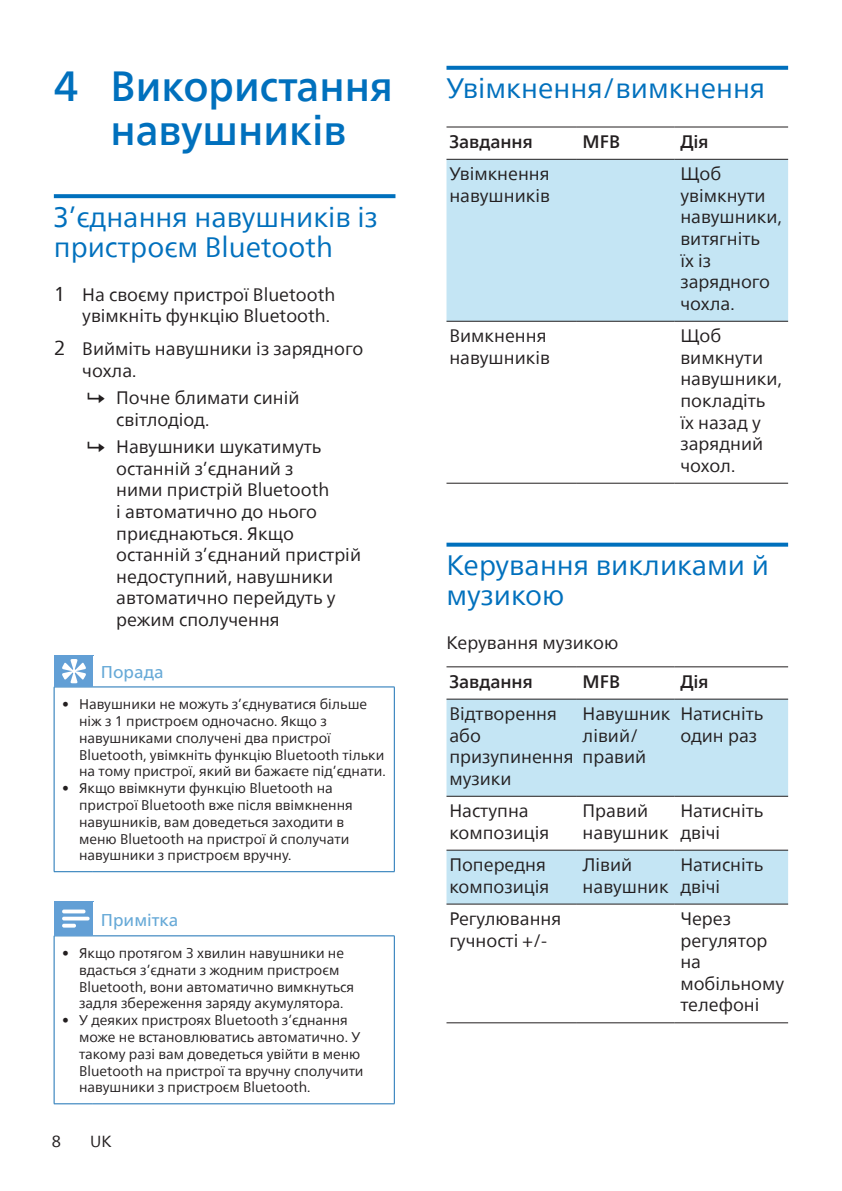
<style>
.page{position:relative;width:842px;height:1191px;background:#fff}
.page>*{position:absolute;margin:0;border:0;box-sizing:border-box;transform-origin:0 0}
.t1{font:500 42px/44px "Neue Frutiger World";color:#0070bd;text-align:center}
.heading2{font:28px/30px "Neue Frutiger World";color:#0070bd}
.Body_Text{font:18px/21.6px "Neue Frutiger World";color:#231f20}
.Body_Text-2{font:500 18px "Neue Frutiger World";color:#231f20}
.Body_Text__0{font:18px "Neue Frutiger World";color:#231f20}
.notes-caption-paragr{font:17px "Neue Frutiger World";color:#66a9d7}
.t2{font:16px "Neue Frutiger World";color:#231f20}
.t3{font:14px/16.8px "Neue Frutiger World";color:#231f20}
.s1{font-size:20px}
.s2{font-weight:300}
</style>
<div class="page">
<svg style="left:54px;top:194px;width:341px;height:4px"></svg>
<hr style="left:394px;top:687px;width:1px;height:184px;background:#1971b4">
<hr style="left:54px;top:687px;width:1px;height:184px;background:#1971b4">
<hr style="left:54px;top:871px;width:39px;height:1px;background:#1971b4">
<hr style="left:93px;top:871px;width:302px;height:1px;background:#1971b4">
<hr style="left:93px;top:686px;width:302px;height:1px;background:#1971b4">
<hr style="left:54px;top:686px;width:39px;height:1px;background:#1971b4">
<div style="left:54px;top:655px;width:39px;height:31px;background:#629fd5"></div>
<hr style="left:93px;top:656px;width:1px;height:30px;background:#629fd5">
<svg style="left:62px;top:659px;width:24px;height:24px"></svg>
<hr style="left:394px;top:936px;width:1px;height:167px;background:#1971b4">
<hr style="left:54px;top:936px;width:1px;height:167px;background:#1971b4">
<hr style="left:54px;top:1103px;width:39px;height:1px;background:#1971b4">
<hr style="left:93px;top:1103px;width:302px;height:1px;background:#1971b4">
<hr style="left:93px;top:935px;width:302px;height:1px;background:#1971b4">
<hr style="left:54px;top:935px;width:39px;height:1px;background:#1971b4">
<div style="left:54px;top:901px;width:39px;height:34px;background:#629fd5"></div>
<hr style="left:93px;top:901px;width:1px;height:34px;background:#629fd5">
<svg style="left:62px;top:909px;width:28px;height:18px"></svg>
<svg style="left:446px;top:66px;width:342px;height:4px"></svg>
<svg style="left:446px;top:542px;width:342px;height:4px"></svg>
<div style="left:446px;top:160px;width:342px;height:161px;background:#c4e5f4"></div>
<hr style="left:446px;top:126px;width:131px;height:1px;background:#231f20">
<hr style="left:577px;top:126px;width:98px;height:1px;background:#231f20">
<hr style="left:675px;top:126px;width:113px;height:1px;background:#231f20">
<hr style="left:446px;top:159px;width:131px;height:1px;background:#231f20">
<hr style="left:577px;top:159px;width:98px;height:1px;background:#231f20">
<hr style="left:675px;top:159px;width:113px;height:1px;background:#231f20">
<hr style="left:446px;top:321px;width:131px;height:1px;background:#231f20">
<hr style="left:577px;top:321px;width:98px;height:1px;background:#231f20">
<hr style="left:675px;top:321px;width:113px;height:1px;background:#231f20">
<hr style="left:446px;top:483px;width:131px;height:1px;background:#231f20">
<hr style="left:577px;top:483px;width:98px;height:1px;background:#231f20">
<hr style="left:675px;top:483px;width:113px;height:1px;background:#231f20">
<svg style="left:446px;top:699px;width:342px;height:204px;fill:#c4e5f4"></svg>
<svg style="left:446px;top:904px;width:342px;height:1px"></svg>
<hr style="left:446px;top:666px;width:131px;height:1px;background:#231f20">
<hr style="left:577px;top:666px;width:98px;height:1px;background:#231f20">
<hr style="left:675px;top:666px;width:113px;height:1px;background:#231f20">
<hr style="left:446px;top:698px;width:131px;height:1px;background:#231f20">
<hr style="left:577px;top:698px;width:98px;height:1px;background:#231f20">
<hr style="left:675px;top:698px;width:113px;height:1px;background:#231f20">
<hr style="left:446px;top:795px;width:131px;height:1px;background:#231f20">
<hr style="left:577px;top:795px;width:98px;height:1px;background:#231f20">
<hr style="left:675px;top:795px;width:113px;height:1px;background:#231f20">
<hr style="left:446px;top:849px;width:131px;height:1px;background:#231f20">
<hr style="left:577px;top:849px;width:98px;height:1px;background:#231f20">
<hr style="left:675px;top:849px;width:113px;height:1px;background:#231f20">
<hr style="left:446px;top:903px;width:131px;height:1px;background:#231f20">
<hr style="left:577px;top:903px;width:98px;height:1px;background:#231f20">
<hr style="left:675px;top:903px;width:113px;height:1px;background:#231f20">
<hr style="left:446px;top:1022px;width:131px;height:1px;background:#231f20">
<hr style="left:577px;top:1022px;width:98px;height:1px;background:#231f20">
<hr style="left:675px;top:1022px;width:113px;height:1px;background:#231f20">
<p class="t1" style="left:54px;top:65px;width:340px">4 Використання навушників</p>
<p class="heading2" style="left:54px;top:202px;width:325px">З’єднання навушників із пристроєм Bluetooth</p>
<p class="Body_Text" style="left:54px;top:284px;width:283px;text-align:right"><span class="s1">1</span> На своєму пристрої Bluetooth увімкніть функцію Bluetooth.</p>
<p class="Body_Text" style="left:82px;top:338px;width:283px;text-indent:-28px"><span class="s1">2</span> Вийміть навушники із зарядного чохла.</p>
<p class="Body_Text" style="left:116px;top:387px;width:185px">Почне блимати синій світлодіод.</p>
<p class="Body_Text" style="left:116px;top:436px;width:246px">Навушники шукатимуть останній з’єднаний з<br>ними пристрій Bluetooth<br>і автоматично до нього приєднаються. Якщо останній з’єднаний пристрій недоступний, навушники автоматично перейдуть у режим сполучення</p>
<p class="notes-caption-paragr" style="left:101px;top:659px;width:64px">Порада</p>
<p class="t3" style="left:79px;top:696px;width:308px;text-indent:-17px"><span class="s2">•</span> Навушники не можуть з’єднуватися більше ніж з 1 пристроєм одночасно. Якщо з навушниками сполучені два пристрої Bluetooth, увімкніть функцію Bluetooth тільки на тому пристрої, який ви бажаєте під’єднати.</p>
<p class="t3" style="left:79px;top:780px;width:275px;text-indent:-17px"><span class="s2">•</span> Якщо ввімкнути функцію Bluetooth на пристрої Bluetooth вже після ввімкнення навушників, вам доведеться заходити в меню Bluetooth на пристрої й сполучати навушники з пристроєм вручну.</p>
<p class="notes-caption-paragr" style="left:101px;top:906px;width:79px">Примітка</p>
<p class="t3" style="left:79px;top:945px;width:276px;text-indent:-17px"><span class="s2">•</span> Якщо протягом 3 хвилин навушники не вдасться з’єднати з жодним пристроєм Bluetooth, вони автоматично вимкнуться задля збереження заряду акумулятора.</p>
<p class="t3" style="left:79px;top:1012px;width:286px;text-indent:-17px"><span class="s2">•</span> У деяких пристроях Bluetooth з’єднання може не встановлюватись автоматично. У такому разі вам доведеться увійти в меню Bluetooth на пристрої та вручну сполучити навушники з пристроєм Bluetooth.</p>
<p class="t2" style="left:52px;top:1128px;width:11px">8</p>
<p class="t2" style="left:90px;top:1128px;width:23px">UK</p>
<p class="heading2" style="left:446px;top:74px;width:320px">Увімкнення/вимкнення</p>
<p class="Body_Text-2" style="left:449px;top:127px;width:85px">Завдання</p>
<p class="Body_Text-2" style="left:583px;top:127px;width:39px">MFB</p>
<p class="Body_Text-2" style="left:680px;top:127px;width:30px">Дія</p>
<p class="Body_Text" style="left:449px;top:163px;width:102px">Увімкнення навушників</p>
<p class="Body_Text" style="left:680px;top:163px;width:103px">Щоб увімкнути навушники, витягніть<br>їх із зарядного чохла.</p>
<p class="Body_Text" style="left:449px;top:325px;width:102px">Вимкнення навушників</p>
<p class="Body_Text" style="left:680px;top:325px;width:103px">Щоб вимкнути навушники, покладіть їх назад у зарядний чохол.</p>
<p class="heading2" style="left:446px;top:550px;width:324px">Керування викликами й музикою</p>
<p class="Body_Text__0" style="left:446px;top:629px;width:173px">Керування музикою</p>
<p class="Body_Text-2" style="left:449px;top:666px;width:85px">Завдання</p>
<p class="Body_Text-2" style="left:583px;top:666px;width:39px">MFB</p>
<p class="Body_Text-2" style="left:680px;top:666px;width:30px">Дія</p>
<p class="Body_Text" style="left:449px;top:703px;width:126px">Відтворення або призупинення музики</p>
<p class="Body_Text" style="left:583px;top:703px;width:89px">Навушник лівий/ правий</p>
<p class="Body_Text" style="left:680px;top:703px;width:84px">Натисніть один раз</p>
<p class="Body_Text" style="left:449px;top:800px;width:101px">Наступна композиція</p>
<p class="Body_Text" style="left:583px;top:800px;width:87px">Правий навушник</p>
<p class="Body_Text" style="left:680px;top:800px;width:84px">Натисніть двічі</p>
<p class="Body_Text" style="left:449px;top:854px;width:101px">Попередня композиція</p>
<p class="Body_Text" style="left:583px;top:854px;width:87px">Лівий навушник</p>
<p class="Body_Text" style="left:680px;top:854px;width:84px">Натисніть двічі</p>
<p class="Body_Text" style="left:449px;top:908px;width:113px">Регулювання гучності +/-</p>
<p class="Body_Text" style="left:680px;top:908px;width:105px">Через регулятор на мобільному телефоні</p>
</div>
